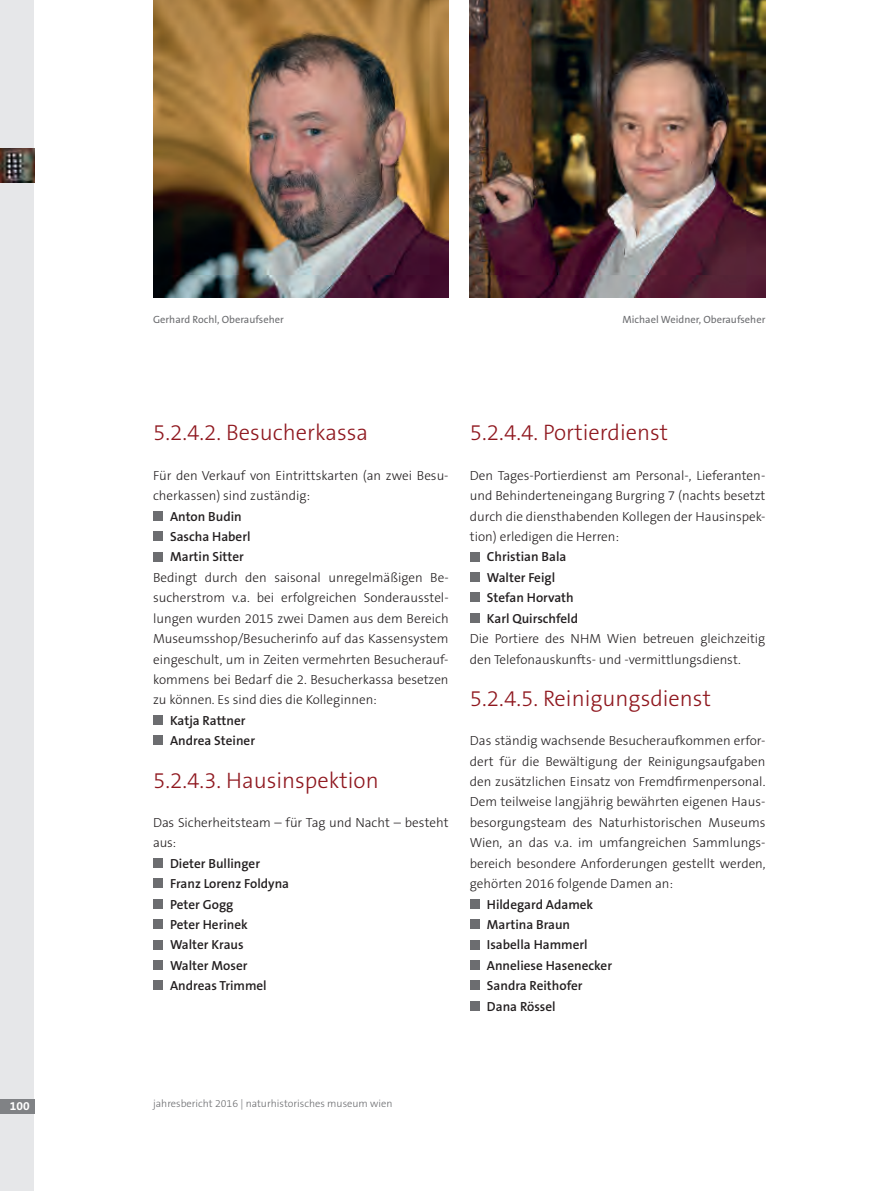
<style>
.page{position:relative;width:893px;height:1191px;background:#fff}
.page>*{position:absolute;margin:0;border:0;box-sizing:border-box;transform-origin:0 0}
.t1{font:300 22.5px "The Sans B W3";color:#8f171e}
.t2{font:300 13.2px/20.4px "The Sans B W3";color:#231f20}
.t3{font:600 13.2px/20.4px "The Sans B W6";color:#231f20}
.t4{font:700 12px "The Sans B W7";color:#fff}
.t5{font:10.5px "The Sans B W5 Plain";color:#6c6d70}
.t6{font:300 10.5px "The Sans B W3";color:#6c6d70}
</style>
<div class="page">
<div style="left:0;top:0;width:34px;height:1191px;background:#e6e7e9"></div>
<div style="left:0;top:1098px;width:34px;height:15px;background:#808285"></div>
<img style="left:0;top:149px;width:34px;height:34px">
<div style="left:153px;top:511px;width:10px;height:9px;background:#6c6d70"></div>
<div style="left:153px;top:531px;width:10px;height:10px;background:#6c6d70"></div>
<div style="left:153px;top:552px;width:10px;height:9px;background:#6c6d70"></div>
<div style="left:153px;top:715px;width:10px;height:10px;background:#6c6d70"></div>
<div style="left:153px;top:735px;width:10px;height:10px;background:#6c6d70"></div>
<div style="left:153px;top:858px;width:10px;height:9px;background:#6c6d70"></div>
<div style="left:153px;top:878px;width:10px;height:10px;background:#6c6d70"></div>
<div style="left:153px;top:899px;width:10px;height:9px;background:#6c6d70"></div>
<div style="left:153px;top:919px;width:10px;height:10px;background:#6c6d70"></div>
<div style="left:153px;top:939px;width:10px;height:10px;background:#6c6d70"></div>
<div style="left:153px;top:960px;width:10px;height:9px;background:#6c6d70"></div>
<div style="left:153px;top:980px;width:10px;height:10px;background:#6c6d70"></div>
<div style="left:470px;top:552px;width:9px;height:9px;background:#6c6d70"></div>
<div style="left:470px;top:572px;width:9px;height:10px;background:#6c6d70"></div>
<div style="left:470px;top:592px;width:9px;height:10px;background:#6c6d70"></div>
<div style="left:470px;top:613px;width:9px;height:9px;background:#6c6d70"></div>
<div style="left:470px;top:899px;width:9px;height:9px;background:#6c6d70"></div>
<div style="left:470px;top:919px;width:9px;height:10px;background:#6c6d70"></div>
<div style="left:470px;top:939px;width:9px;height:10px;background:#6c6d70"></div>
<div style="left:470px;top:960px;width:9px;height:9px;background:#6c6d70"></div>
<div style="left:470px;top:980px;width:9px;height:10px;background:#6c6d70"></div>
<div style="left:470px;top:1001px;width:9px;height:9px;background:#6c6d70"></div>
<img style="left:470px;top:0;width:295px;height:298px">
<img style="left:153px;top:0;width:296px;height:298px">
<p class="t4" style="left:10px;top:1098px;width:21px">100</p>
<p class="t5" style="left:153px;top:312px;width:132px">Gerhard Rochl, Oberaufseher</p>
<p class="t5" style="left:622px;top:312px;width:144px">Michael Weidner, Oberaufseher</p>
<h1 class="t1" style="left:153px;top:418px;width:217px">5.2.4.2. Besucherkassa</h1>
<p class="t2" style="left:153px;top:465px;width:297px">Für den Verkauf von Eintrittskarten (an zwei Besu&shy;cherkassen) sind zuständig:</p>
<p class="t3" style="left:170px;top:506px;width:82px">Anton Budin<br>Sascha Haberl<br>Martin Sitter</p>
<p class="t2" style="left:153px;top:567px;width:297px;text-align:justify">Bedingt durch den saisonal unregelmäßigen Be&shy;sucherstrom v.a. bei erfolgreichen Sonderausstel&shy;lungen wurden 2015 zwei Damen aus dem Bereich Museumsshop/Besucherinfo auf das Kassensystem eingeschult, um in Zeiten vermehrten Besucherauf&shy;kommens bei Bedarf die 2. Besucherkassa besetzen zu können. Es sind dies die Kolleginnen:</p>
<p class="t3" style="left:170px;top:710px;width:86px">Katja Rattner<br>Andrea Steiner</p>
<h1 class="t1" style="left:153px;top:765px;width:227px">5.2.4.3. Hausinspektion</h1>
<p class="t2" style="left:153px;top:812px;width:297px">Das Sicherheitsteam – für Tag und Nacht – besteht aus:</p>
<p class="t3" style="left:170px;top:853px;width:121px">Dieter Bullinger<br>Franz Lorenz Foldyna<br>Peter Gogg<br>Peter Herinek<br>Walter Kraus<br>Walter Moser<br>Andreas Trimmel</p>
<h1 class="t1" style="left:470px;top:418px;width:200px">5.2.4.4. Portierdienst</h1>
<p class="t2" style="left:470px;top:465px;width:297px;text-align:justify">Den Tages-Portierdienst am Personal-, Lieferanten&shy;und Behinderteneingang Burgring 7 (nachts besetzt durch die diensthabenden Kollegen der Hausinspek&shy;tion) erledigen die Herren:</p>
<p class="t3" style="left:487px;top:547px;width:93px">Christian Bala<br>Walter Feigl<br>Stefan Horvath<br>Karl Quirschfeld</p>
<p class="t2" style="left:470px;top:628px;width:297px">Die Portiere des NHM Wien betreuen gleichzeitig den Telefonauskunfts- und -vermittlungsdienst.</p>
<h1 class="t1" style="left:470px;top:684px;width:243px">5.2.4.5. Reinigungsdienst</h1>
<p class="t2" style="left:470px;top:730px;width:297px;text-align:justify">Das ständig wachsende Besucheraufkommen erfor&shy;dert für die Bewältigung der Reinigungsaufgaben den zusätzlichen Einsatz von Fremdfirmenpersonal.<br>Dem teilweise langjährig bewährten eigenen Haus&shy;besorgungsteam des Naturhistorischen Museums Wien, an das v.a. im umfangreichen Sammlungs&shy;bereich besondere Anforderungen gestellt werden, gehörten 2016 folgende Damen an:</p>
<p class="t3" style="left:487px;top:894px;width:127px">Hildegard Adamek<br>Martina Braun<br>Isabella Hammerl<br>Anneliese Hasenecker<br>Sandra Reithofer<br>Dana Rössel</p>
<p class="t6" style="left:153px;top:1096px;width:241px">jahresbericht 2016 | naturhistorisches museum wien</p>
</div>
